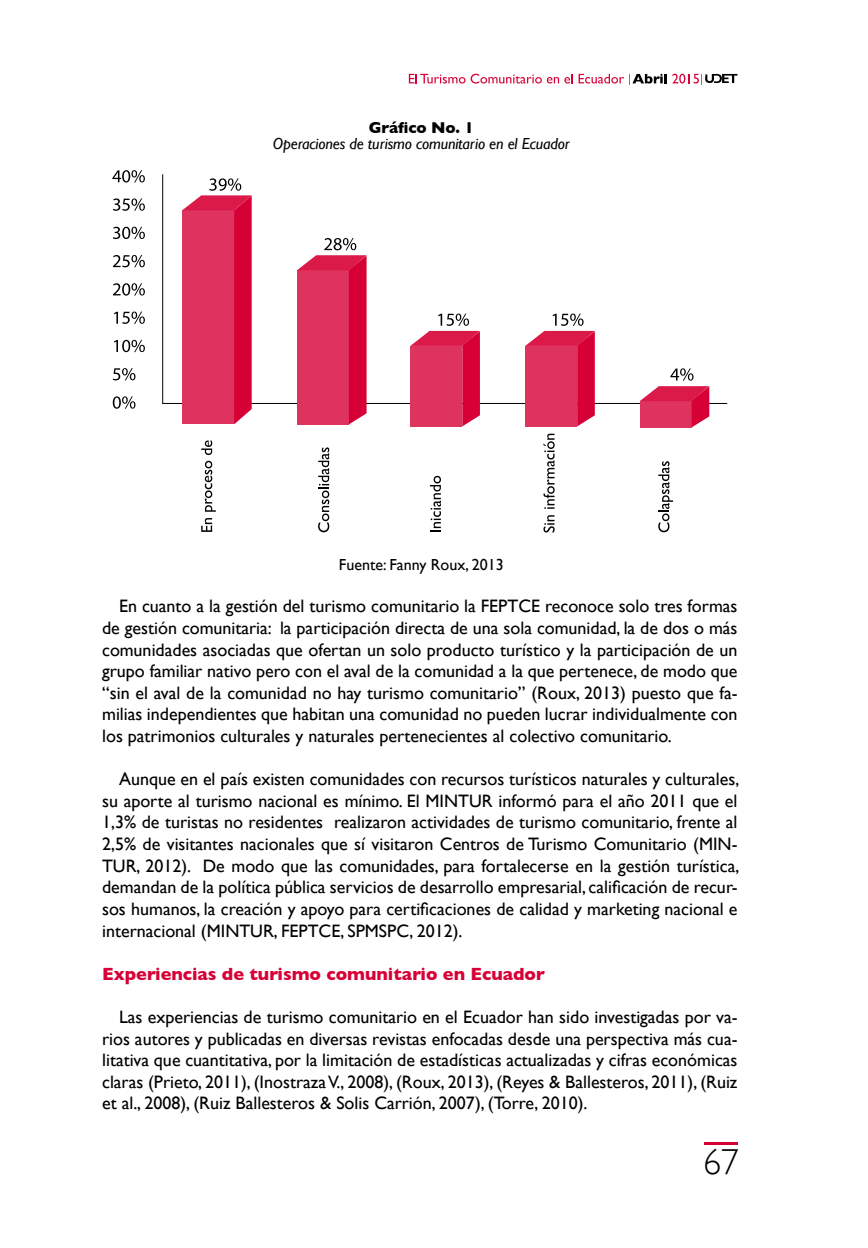
<style>
.page{position:relative;width:868px;height:1248px;background:#fff}
.page>*{position:absolute;margin:0;border:0;box-sizing:border-box;transform-origin:0 0}
.t1{font:300 36px "Gill Sans";color:#000}
.t2{font:18px/21.6px "Gill Sans";color:#000;text-align:justify}
.t3{font:700 18px "Gill Sans";color:#d70036}
.t4{font:italic 16px "Gill Sans";letter-spacing:-.01em;color:#000}
.t5{font:16px "Gill Sans";color:#000}
.t6{font:700 16px "Gill Sans";letter-spacing:-.01em;color:#000}
</style>
<div class="page">
<hr style="left:703px;top:1142px;width:34px;height:2px;background:#d70036">
<svg style="left:409px;top:74px;width:163px;height:9px"></svg>
<svg style="left:578px;top:74px;width:159px;height:10px"></svg>
<svg style="left:162px;top:174px;width:565px;height:230px"></svg>
<svg style="left:639px;top:386px;width:70px;height:41px;background:#df3761"></svg>
<svg style="left:201px;top:518px;width:11px;height:14px"></svg>
<svg style="left:201px;top:440px;width:15px;height:71px"></svg>
<svg style="left:318px;top:447px;width:11px;height:85px"></svg>
<svg style="left:430px;top:476px;width:11px;height:56px"></svg>
<svg style="left:543px;top:515px;width:11px;height:17px"></svg>
<svg style="left:543px;top:433px;width:11px;height:76px"></svg>
<svg style="left:658px;top:461px;width:15px;height:71px"></svg>
<svg style="left:670px;top:368px;width:23px;height:12px"></svg>
<svg style="left:525px;top:313px;width:69px;height:113px"></svg>
<svg style="left:410px;top:313px;width:70px;height:113px"></svg>
<svg style="left:297px;top:238px;width:69px;height:186px;background:#de3c65"></svg>
<svg style="left:182px;top:178px;width:70px;height:246px;background:#dd3661"></svg>
<svg style="left:112px;top:170px;width:33px;height:12px"></svg>
<svg style="left:113px;top:198px;width:32px;height:13px"></svg>
<svg style="left:113px;top:227px;width:32px;height:12px"></svg>
<svg style="left:113px;top:255px;width:32px;height:12px"></svg>
<svg style="left:113px;top:283px;width:32px;height:12px"></svg>
<svg style="left:114px;top:311px;width:31px;height:13px"></svg>
<svg style="left:114px;top:340px;width:31px;height:12px"></svg>
<svg style="left:113px;top:368px;width:22px;height:12px"></svg>
<svg style="left:113px;top:396px;width:22px;height:12px"></svg>
<p class="t6" style="left:369px;top:119px;width:107px">Gráfico No. 1</p>
<p class="t4" style="left:273px;top:135px;width:298px">Operaciones de turismo comunitario en el Ecuador</p>
<p class="t5" style="left:339px;top:555px;width:166px">Fuente: Fanny Roux, 2013</p>
<p class="t2" style="left:102px;top:595px;width:636px;text-indent:17px">En cuanto a la gestión del turismo comunitario la FEPTCE reconoce solo tres formas de gestión comunitaria: la participación directa de una sola comunidad, la de dos o más comunidades asociadas que ofertan un solo producto turístico y la participación de un grupo familiar nativo pero con el aval de la comunidad a la que pertenece, de modo que “sin el aval de la comunidad no hay turismo comunitario” (Roux, 2013) puesto que fa&shy;milias independientes que habitan una comunidad no pueden lucrar individualmente con los patrimonios culturales y naturales pertenecientes al colectivo comunitario.</p>
<p class="t2" style="left:102px;top:768px;width:638px;text-indent:17px">Aunque en el país existen comunidades con recursos turísticos naturales y culturales, su aporte al turismo nacional es mínimo. El MINTUR informó para el año 2011 que el 1,3% de turistas no residentes realizaron actividades de turismo comunitario, frente al 2,5% de visitantes nacionales que sí visitaron Centros de Turismo Comunitario (MIN-TUR, 2012). De modo que las comunidades, para fortalecerse en la gestión turística, demandan de la política pública servicios de desarrollo empresarial, calificación de recur&shy;sos humanos, la creación y apoyo para certificaciones de calidad y marketing nacional e internacional (MINTUR, FEPTCE, SPMSPC, 2012).</p>
<p class="t3" style="left:102px;top:963px;width:444px">Experiencias de turismo comunitario en Ecuador</p>
<p class="t2" style="left:102px;top:1005px;width:636px;text-indent:17px">Las experiencias de turismo comunitario en el Ecuador han sido investigadas por va&shy;rios autores y publicadas en diversas revistas enfocadas desde una perspectiva más cua&shy;litativa que cuantitativa, por la limitación de estadísticas actualizadas y cifras económicas claras (Prieto, 2011), (Inostraza V., 2008), (Roux, 2013), (Reyes &amp; Ballesteros, 2011), (Ruiz et al., 2008), (Ruiz Ballesteros &amp; Solis Carrión, 2007), (Torre, 2010).</p>
<h1 class="t1" style="left:703px;top:1141px;width:37px">67</h1>
</div>
